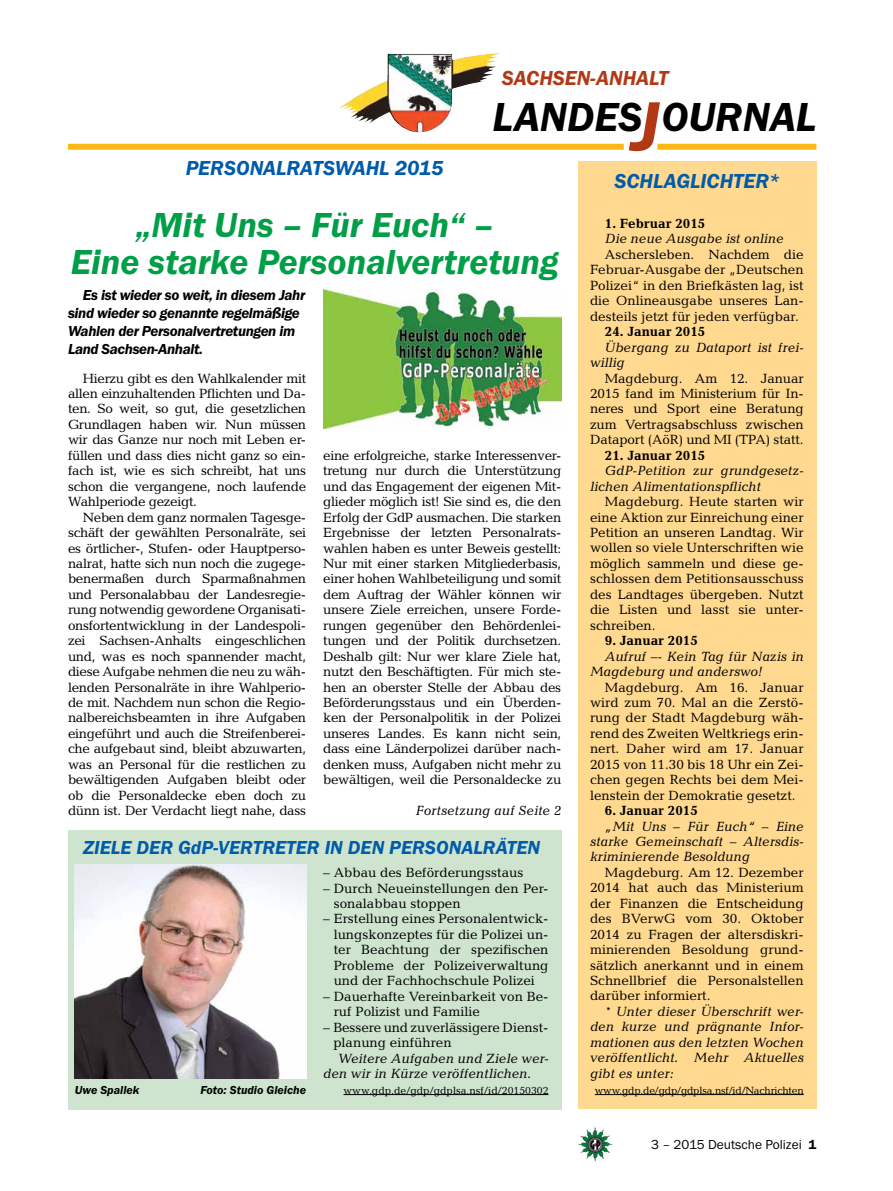
<style>
.page{position:relative;width:893px;height:1191px;background:#fff}
.page>*{position:absolute;margin:0;border:0;box-sizing:border-box;transform-origin:0 0}
.t1{font:italic 600 42px "Franklin Gothic Itc T";color:#000}
.t2{font:italic 600 36px/37.5px "Franklin Gothic Itc T";color:#009f47;text-align:center}
.t3{font:italic 600 21px "Franklin Gothic Itc T";color:#005baa}
.t4{font:italic 600 21px "Franklin Gothic Itc T";color:#b33916}
.t5{font:italic 600 19.5px "Franklin Gothic Itc T";color:#005baa}
.t6{font:italic 600 15px/18px "Franklin Gothic Itc T";letter-spacing:-.025em;color:#000}
.t7{font:13.5px/15.5px "Candida";color:#000;text-align:justify}
.t8{font:italic 13.5px/15.5px "Candida";color:#000}
.t9{font:700 13.5px "Candida";color:#000}
.t10{font:13.5px "Franklin Gothic Itc T";color:#000}
.t11{font:italic 600 12px "Franklin Gothic Itc T";color:#000}
.t12{font:10.5px "Candida";letter-spacing:-.02em;color:#000}
.t13{font:10.5px "Candida";color:#000}
.s1{font-size:72px;color:#b33916}
.s2{font-weight:600}
</style>
<div class="page">
<img style="left:578px;top:1127px;width:17px;height:25px">
<div style="left:68px;top:830px;width:493px;height:280px;background:#cee4cf"></div>
<div style="left:578px;top:162px;width:238px;height:947px;background:#ffd990"></div>
<hr style="left:595px;top:1094px;width:209px;height:1px;background:#000">
<img style="left:339px;top:53px;width:158px;height:55px">
<div style="left:657px;top:144px;width:159px;height:6px;background:#fdb913"></div>
<div style="left:68px;top:144px;width:556px;height:6px;background:#fdb913"></div>
<hr style="left:343px;top:1094px;width:206px;height:1px;background:#000">
<img style="left:75px;top:864px;width:231px;height:214px">
<img style="left:323px;top:290px;width:238px;height:139px">
<h3 class="t4" style="left:502px;top:66px;width:134px">SACHSEN-ANHALT</h3>
<h1 class="t1" style="left:492px;top:93px;width:302px">LANDES<span class="s1">J</span>OURNAL</h1>
<h3 class="t3" style="left:186px;top:156px;width:259px">Personalratswahl 2015</h3>
<h2 class="t2" style="left:71px;top:205px;width:491px">„Mit Uns – Für Euch“ –<br>Eine starke Personalvertretung</h2>
<p class="t6" style="left:68px;top:285px;width:239px;text-indent:15px">Es ist wieder so weit, in diesem Jahr sind wieder so genannte regelmäßige<br>Wahlen der Personalvertretungen im<br>Land Sachsen-Anhalt.</p>
<p class="t7" style="left:68px;top:370px;width:240px;text-indent:15px">Hierzu gibt es den Wahlkalender mit allen einzuhaltenden Pflichten und Da&shy;ten. So weit, so gut, die gesetzlichen Grundlagen haben wir. Nun müssen wir das Ganze nur noch mit Leben er&shy;füllen und dass dies nicht ganz so ein&shy;fach ist, wie es sich schreibt, hat uns schon die vergangene, noch laufende Wahlperiode gezeigt.</p>
<p class="t7" style="left:68px;top:509px;width:240px;text-indent:15px">Neben dem ganz normalen Tagesge&shy;schäft der gewählten Personalräte, sei es örtlicher-, Stufen- oder Hauptperso&shy;nalrat, hatte sich nun noch die zugege&shy;benermaßen durch Sparmaßnahmen und Personalabbau der Landesregie&shy;rung notwendig gewordene Organisati&shy;onsfortentwicklung in der Landespoli&shy;zei Sachsen-Anhalts eingeschlichen und, was es noch spannender macht, diese Aufgabe nehmen die neu zu wäh&shy;lenden Personalräte in ihre Wahlperio&shy;de mit. Nachdem nun schon die Regio&shy;nalbereichsbeamten in ihre Aufgaben eingeführt und auch die Streifenberei&shy;che aufgebaut sind, bleibt abzuwarten, was an Personal für die restlichen zu bewältigenden Aufgaben bleibt oder ob die Personaldecke eben doch zu dünn ist. Der Verdacht liegt nahe, dass</p>
<p class="t7" style="left:323px;top:447px;width:240px">eine erfolgreiche, starke Interessenver&shy;tretung nur durch die Unterstützung und das Engagement der eigenen Mit&shy;glieder möglich ist! Sie sind es, die den Erfolg der GdP ausmachen. Die starken Ergebnisse der letzten Personalrats&shy;wahlen haben es unter Beweis gestellt:<br>Nur mit einer starken Mitgliederbasis, einer hohen Wahlbeteiligung und somit dem Auftrag der Wähler können wir unsere Ziele erreichen, unsere Forde&shy;rungen gegenüber den Behördenlei&shy;tungen und der Politik durchsetzen.<br>Deshalb gilt: Nur wer klare Ziele hat, nutzt den Beschäftigten. Für mich ste&shy;hen an oberster Stelle der Abbau des Beförderungsstaus und ein Überden&shy;ken der Personalpolitik in der Polizei unseres Landes. Es kann nicht sein, dass eine Länderpolizei darüber nach&shy;denken muss, Aufgaben nicht mehr zu bewältigen, weil die Personaldecke zu</p>
<p class="t8" style="left:416px;top:803px;width:147px">Fortsetzung auf Seite 2</p>
<h3 class="t5" style="left:83px;top:836px;width:457px">Ziele Der GdP-Vertreter in den Personalräten</h3>
<p class="t11" style="left:75px;top:1082px;width:66px">Uwe Spallek</p>
<p class="t11" style="left:200px;top:1082px;width:107px">Foto: Studio Gleiche</p>
<p class="t7" style="left:323px;top:865px;width:202px">– Abbau des Beförderungsstaus</p>
<p class="t7" style="left:334px;top:880px;width:216px;text-indent:-11px">– Durch Neueinstellungen den Per&shy;sonalabbau stoppen</p>
<p class="t7" style="left:334px;top:911px;width:216px;text-indent:-11px">– Erstellung eines Personalentwick&shy;lungskonzeptes für die Polizei un&shy;ter Beachtung der spezifischen Probleme der Polizeiverwaltung und der Fachhochschule Polizei</p>
<p class="t7" style="left:334px;top:988px;width:216px;text-indent:-11px">– Dauerhafte Vereinbarkeit von Be&shy;ruf Polizist und Familie</p>
<p class="t7" style="left:333px;top:1019px;width:217px;text-indent:-10px">– Bessere und zuverlässigere Dienst&shy;planung einführen</p>
<p class="t8" style="left:323px;top:1050px;width:227px;text-indent:15px">Weitere Aufgaben und Ziele wer&shy;den wir in Kürze veröffentlichen.</p>
<p class="t13" style="left:343px;top:1084px;width:207px">www.gdp.de/gdp/gdplsa.nsf/id/20150302</p>
<h3 class="t3" style="left:614px;top:169px;width:166px">Schlaglichter*</h3>
<p class="t9" style="left:605px;top:216px;width:102px">1. Februar 2015</p>
<p class="t8" style="left:605px;top:231px;width:180px">Die neue Ausgabe ist online</p>
<p class="t7" style="left:590px;top:247px;width:215px;text-indent:15px">Aschersleben. Nachdem die Februar-Ausgabe der „Deutschen Polizei“ in den Briefkästen lag, ist die Onlineausgabe unseres Lan&shy;desteils jetzt für jeden verfügbar.</p>
<p class="t9" style="left:605px;top:324px;width:102px">24. Januar 2015</p>
<p class="t8" style="left:590px;top:339px;width:215px;text-indent:15px">Übergang zu Dataport ist frei&shy;willig</p>
<p class="t7" style="left:590px;top:370px;width:215px;text-indent:15px">Magdeburg. Am 12. Januar 2015 fand im Ministerium für In&shy;neres und Sport eine Beratung zum Vertragsabschluss zwischen Dataport (AöR) und MI (TPA) statt.</p>
<p class="t9" style="left:605px;top:447px;width:102px">21. Januar 2015</p>
<p class="t8" style="left:590px;top:463px;width:215px;text-indent:15px">GdP-Petition zur grundgesetz&shy;lichen Alimentationspflicht</p>
<p class="t7" style="left:590px;top:494px;width:215px;text-indent:15px">Magdeburg. Heute starten wir eine Aktion zur Einreichung einer Petition an unseren Landtag. Wir wollen so viele Unterschriften wie möglich sammeln und diese ge&shy;schlossen dem Petitionsausschuss des Landtages übergeben. Nutzt die Listen und lasst sie unter&shy;schreiben.</p>
<p class="t9" style="left:605px;top:633px;width:95px">9. Januar 2015</p>
<p class="t8" style="left:590px;top:648px;width:215px;text-indent:15px">Aufruf –- Kein Tag für Nazis in<br>Magdeburg und anderswo!</p>
<p class="t7" style="left:590px;top:679px;width:215px;text-indent:15px">Magdeburg. Am 16. Januar wird zum 70. Mal an die Zerstö&shy;rung der Stadt Magdeburg wäh&shy;rend des Zweiten Weltkriegs erin&shy;nert. Daher wird am 17. Januar 2015 von 11.30 bis 18 Uhr ein Zei&shy;chen gegen Rechts bei dem Mei&shy;lenstein der Demokratie gesetzt.</p>
<p class="t9" style="left:605px;top:802px;width:95px">6. Januar 2015</p>
<p class="t8" style="left:590px;top:818px;width:215px;text-align:justify;text-indent:15px">„Mit Uns – Für Euch“ – Eine starke Gemeinschaft – Altersdis&shy;kriminierende Besoldung</p>
<p class="t7" style="left:590px;top:864px;width:215px;text-indent:15px">Magdeburg. Am 12. Dezember 2014 hat auch das Ministerium der Finanzen die Entscheidung des BVerwG vom 30. Oktober 2014 zu Fragen der altersdiskri&shy;minierenden Besoldung grund&shy;sätzlich anerkannt und in einem Schnellbrief die Personalstellen darüber informiert.</p>
<p class="t8" style="left:590px;top:1003px;width:215px;text-align:justify;text-indent:15px">* Unter dieser Überschrift wer&shy;den kurze und prägnante Infor&shy;mationen aus den letzten Wochen veröffentlicht. Mehr Aktuelles gibt es unter:</p>
<p class="t12" style="left:595px;top:1084px;width:210px">www.gdp.de/gdp/gdplsa.nsf/id/Nachrichten</p>
<p class="t10" style="left:651px;top:1136px;width:167px">3 – 2015 Deutsche Polizei <span class="s2">1</span></p>
</div>
